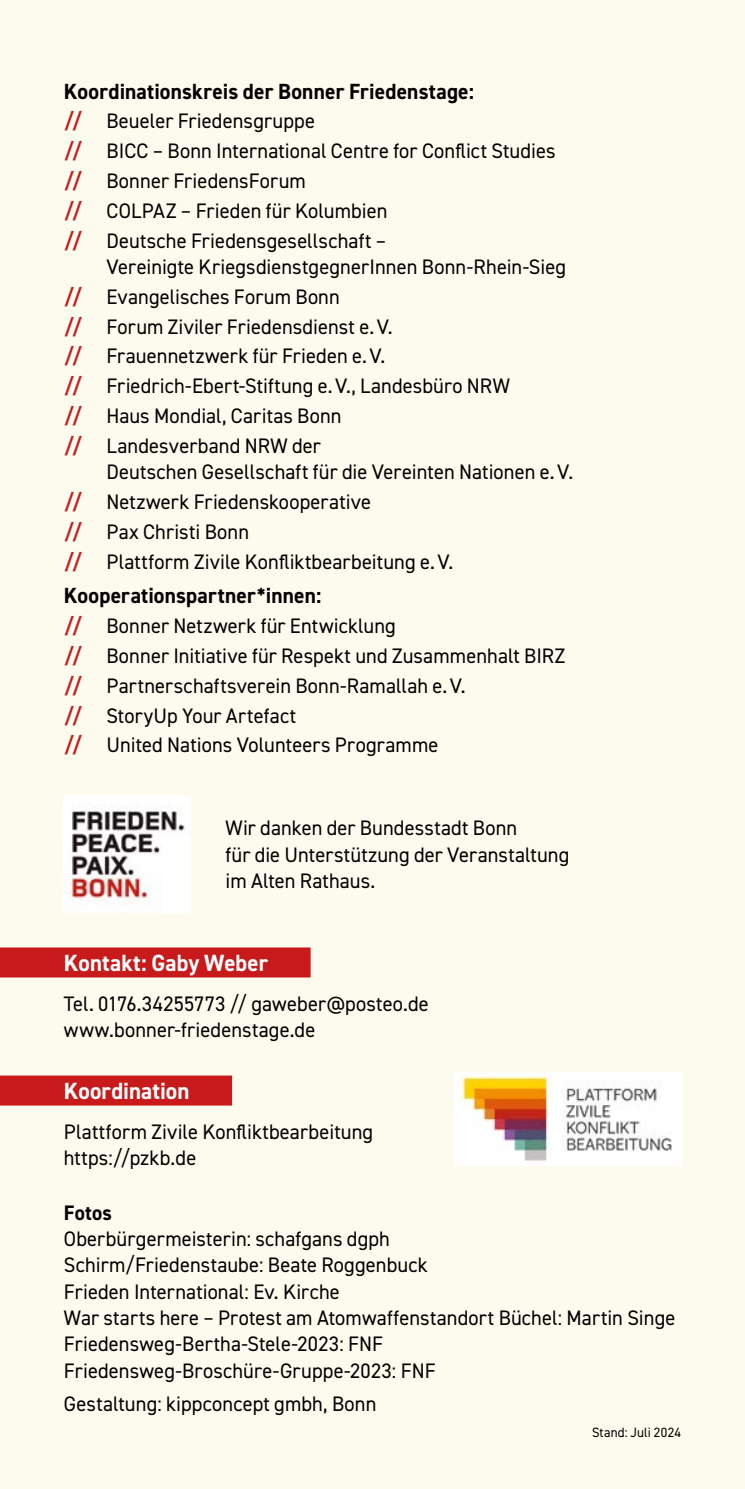
<style>
.page{position:relative;width:745px;height:1489px;background:#fff}
.page>*{position:absolute;margin:0;border:0;box-sizing:border-box;transform-origin:0 0}
.ZeitTerminAnschnitt{font:700 23.5px "DIN2014";letter-spacing:.005em;color:#fff}
.ortTermin{font:700 22px "DIN2014";letter-spacing:.01em;color:#000}
.Veranstalter_mit_Schrömen{font:21px/26.2px "DIN2014";letter-spacing:.005em;color:#000}
.veranstalter_01{font:21px/26.2px "DIN2014";letter-spacing:.01em;color:#000}
.veranstalter_01-2{font:700 21px "DIN2014";letter-spacing:.01em;color:#000}
.veranstalter_01-3{font:13.5px "DIN2014";letter-spacing:.02em;color:#000}
.s1{font-weight:700;color:#c8191b}
</style>
<div class="page">
<div style="left:0;top:0;width:744px;height:1488px;background:#fdfaee"></div>
<div style="left:0;top:947px;width:310px;height:30px;background:#c8191b"></div>
<div style="left:0;top:1075px;width:232px;height:30px;background:#c8191b"></div>
<img style="left:454px;top:1072px;width:226px;height:93px">
<img style="left:64px;top:796px;width:126px;height:116px">
<p class="ortTermin" style="left:64px;top:76px;width:411px">Koordinationskreis der Bonner Friedenstage:</p>
<p class="Veranstalter_mit_Schrömen" style="left:64px;top:108px;width:253px"><span class="s1">//</span> Beueler Friedensgruppe</p>
<p class="Veranstalter_mit_Schrömen" style="left:64px;top:137px;width:493px"><span class="s1">//</span> BICC – Bonn International Centre for Conflict Studies</p>
<p class="Veranstalter_mit_Schrömen" style="left:64px;top:167px;width:243px"><span class="s1">//</span> Bonner FriedensForum</p>
<p class="Veranstalter_mit_Schrömen" style="left:64px;top:197px;width:325px"><span class="s1">//</span> COLPAZ – Frieden für Kolumbien</p>
<p class="Veranstalter_mit_Schrömen" style="left:106px;top:227px;width:461px;text-indent:-43px"><span class="s1">//</span> Deutsche Friedensgesellschaft –<br>Vereinigte KriegsdienstgegnerInnen Bonn-Rhein-Sieg</p>
<p class="Veranstalter_mit_Schrömen" style="left:64px;top:283px;width:277px"><span class="s1">//</span> Evangelisches Forum Bonn</p>
<p class="Veranstalter_mit_Schrömen" style="left:64px;top:313px;width:330px"><span class="s1">//</span> Forum Ziviler Friedensdienst e.V.</p>
<p class="Veranstalter_mit_Schrömen" style="left:64px;top:342px;width:323px"><span class="s1">//</span> Frauennetzwerk für Frieden e.V.</p>
<p class="Veranstalter_mit_Schrömen" style="left:64px;top:372px;width:447px"><span class="s1">//</span> Friedrich-Ebert-Stiftung e.V., Landesbüro NRW</p>
<p class="Veranstalter_mit_Schrömen" style="left:64px;top:402px;width:279px"><span class="s1">//</span> Haus Mondial, Caritas Bonn</p>
<p class="Veranstalter_mit_Schrömen" style="left:106px;top:432px;width:468px;text-indent:-43px"><span class="s1">//</span> Landesverband NRW der<br>Deutschen Gesellschaft für die Vereinten Nationen e.V.</p>
<p class="Veranstalter_mit_Schrömen" style="left:64px;top:488px;width:309px"><span class="s1">//</span> Netzwerk Friedenskooperative</p>
<p class="Veranstalter_mit_Schrömen" style="left:64px;top:518px;width:187px"><span class="s1">//</span> Pax Christi Bonn</p>
<p class="Veranstalter_mit_Schrömen" style="left:64px;top:547px;width:391px"><span class="s1">//</span> Plattform Zivile Konfliktbearbeitung e.V.</p>
<p class="ortTermin" style="left:64px;top:581px;width:259px">Kooperationspartner*innen:</p>
<p class="Veranstalter_mit_Schrömen" style="left:64px;top:612px;width:333px"><span class="s1">//</span> Bonner Netzwerk für Entwicklung</p>
<p class="Veranstalter_mit_Schrömen" style="left:64px;top:642px;width:503px"><span class="s1">//</span> Bonner Initiative für Respekt und Zusammenhalt BIRZ</p>
<p class="Veranstalter_mit_Schrömen" style="left:64px;top:672px;width:403px"><span class="s1">//</span> Partnerschaftsverein Bonn-Ramallah e.V.</p>
<p class="Veranstalter_mit_Schrömen" style="left:64px;top:701px;width:234px"><span class="s1">//</span> StoryUp Your Artefact</p>
<p class="Veranstalter_mit_Schrömen" style="left:64px;top:731px;width:376px"><span class="s1">//</span> United Nations Volunteers Programme</p>
<p class="veranstalter_01" style="left:225px;top:814px;width:345px">Wir danken der Bundesstadt Bonn<br>für die Unterstützung der Veranstaltung im Alten Rathaus.</p>
<p class="ZeitTerminAnschnitt" style="left:64px;top:946px;width:205px">Kontakt: Gaby Weber</p>
<p class="veranstalter_01" style="left:64px;top:990px;width:366px">Tel. 0176.34255773 // gaweber@posteo.de www.bonner-friedenstage.de</p>
<p class="ZeitTerminAnschnitt" style="left:64px;top:1074px;width:127px">Koordination</p>
<p class="veranstalter_01" style="left:64px;top:1118px;width:311px">Plattform Zivile Konfliktbearbeitung https://pzkb.de</p>
<p class="veranstalter_01-2" style="left:64px;top:1198px;width:50px">Fotos</p>
<p class="veranstalter_01" style="left:64px;top:1225px;width:327px">Oberbürgermeisterin: schafgans dgph</p>
<p class="veranstalter_01" style="left:64px;top:1251px;width:365px">Schirm/Friedenstaube: Beate Roggenbuck</p>
<p class="veranstalter_01" style="left:64px;top:1277px;width:277px">Frieden International: Ev. Kirche</p>
<p class="veranstalter_01" style="left:64px;top:1304px;width:612px">War starts here – Protest am Atomwaffenstandort Büchel: Martin Singe</p>
<p class="veranstalter_01" style="left:64px;top:1330px;width:320px">Friedensweg-Bertha-Stele-2023: FNF</p>
<p class="veranstalter_01" style="left:64px;top:1356px;width:373px">Friedensweg-Broschüre-Gruppe-2023: FNF</p>
<p class="veranstalter_01" style="left:64px;top:1389px;width:314px">Gestaltung: kippconcept gmbh, Bonn</p>
<p class="veranstalter_01-3" style="left:591px;top:1423px;width:90px">Stand: Juli 2024</p>
</div>
